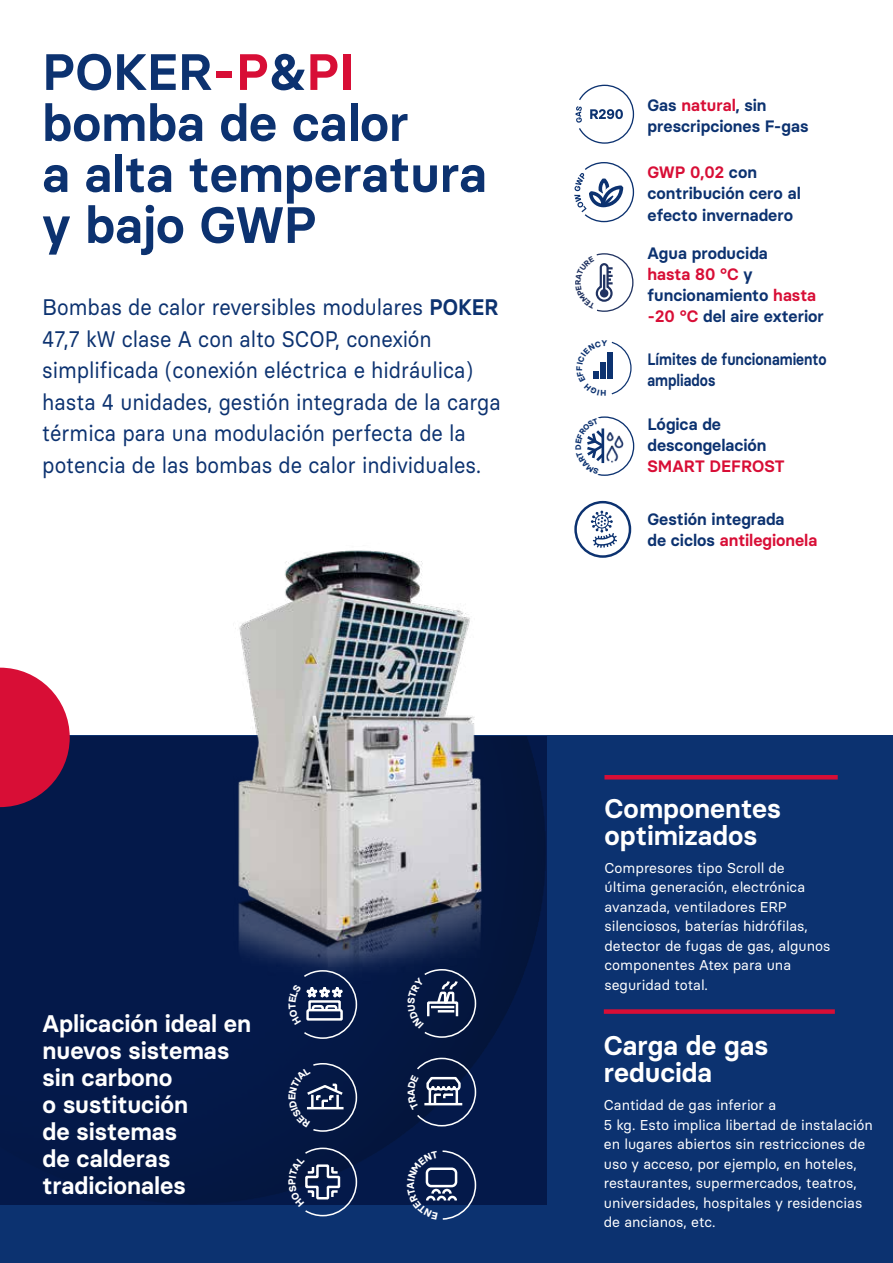
<style>
.page{position:relative;width:893px;height:1263px;background:#fff}
.page>*{position:absolute;margin:0;border:0;box-sizing:border-box;transform-origin:0 0}
.t1{font:600 51px/51px "Basier Circle";color:#0c3270}
.t2{font:600 27px/27px "Basier Circle";color:#fff}
.t3{font:600 24px/27px "Basier Circle";color:#fff}
.t4{font:22.5px/31.5px "Basier Circle";color:#0c3270}
.t5{font:600 16.5px/21px "Basier Circle";color:#0c3270}
.t6{font:600 16.5px/21px "Basier Circle";color:#0c3270;scale:.87 1}
.t7{font:600 16.5px "Basier Circle";color:#d80e36}
.t8{font:14.25px/19.5px "Basier Circle";color:#fff}
.t9{font:700 10.95px/11.9px "Basier Circle";color:#0c3270}
.s1{color:#d80e36}
.s2{font-weight:600}
</style>
<div class="page">
<div style="left:0;top:736px;width:893px;height:527px;background:#0c3270"></div>
<img style="left:0;top:736px;width:547px;height:468px">
<svg style="left:0;top:668px;width:70px;height:139px;background:#c5284c"></svg>
<div style="left:574px;top:501px;width:57px;height:57px;border:2px solid #0c3270;border-radius:50%"></div>
<svg style="left:591px;top:511px;width:26px;height:37px"></svg>
<svg style="left:574px;top:162px;width:60px;height:60px"></svg>
<svg style="left:576px;top:84px;width:58px;height:60px"></svg>
<hr style="left:604px;top:775px;width:234px;height:4px;background:#d80e36">
<div style="left:604px;top:1009px;width:231px;height:5px;background:#d80e36"></div>
<img style="left:183px;top:550px;width:333px;height:444px">
<svg style="left:595px;top:253px;width:39px;height:59px"></svg>
<svg style="left:587px;top:416px;width:45px;height:60px"></svg>
<svg style="left:593px;top:341px;width:39px;height:54px"></svg>
<svg style="left:288px;top:970px;width:69px;height:69px;background:#2f4067"></svg>
<svg style="left:289px;top:1063px;width:68px;height:69px;background:#1f3058"></svg>
<svg style="left:289px;top:1147px;width:68px;height:69px;background:#263a63"></svg>
<svg style="left:408px;top:1058px;width:68px;height:68px;background:#28385d"></svg>
<svg style="left:407px;top:1150px;width:69px;height:69px"></svg>
<svg style="left:407px;top:969px;width:69px;height:69px;background:#233358"></svg>
<h1 class="t1" style="left:42px;top:46px;width:446px">POKER<span class="s1">-P</span>&amp;<span class="s1">PI </span>bomba de calor<br>a alta temperatura y bajo GWP</h1>
<p class="t4" style="left:42px;top:291px;width:460px">Bombas de calor reversibles modulares <span class="s2">POKER </span>47,7 kW clase A con alto SCOP, conexión simplificada (conexión eléctrica e hidráulica) hasta 4 unidades, gestión integrada de la carga térmica para una modulación perfecta de la potencia de las bombas de calor individuales.</p>
<h3 class="t3" style="left:43px;top:1010px;width:210px">Aplicación ideal en nuevos sistemas sin carbono<br>o sustitución<br>de sistemas<br>de calderas tradicionales</h3>
<p class="t5" style="left:647px;top:94px;width:163px">Gas <span class="s1">natural</span>, sin prescripciones F-gas</p>
<p class="t5" style="left:647px;top:162px;width:155px"><span class="s1">GWP 0,02</span> con contribución cero al efecto invernadero</p>
<p class="t5" style="left:647px;top:242px;width:178px">Agua producida<br><span class="s1">hasta 80 °C</span> y funcionamiento <span class="s1">hasta -20 °C</span> del aire exterior</p>
<p class="t6" style="left:647px;top:349px;width:208px">Límites de funcionamiento ampliados</p>
<p class="t5" style="left:647px;top:413px;width:121px">Lógica de descongelación</p>
<p class="t7" style="left:647px;top:456px;width:139px">SMART DEFROST</p>
<p class="t5" style="left:647px;top:508px;width:171px">Gestión integrada<br>de ciclos <span class="s1">antilegionela</span></p>
<p class="t9" style="left:665px;top:515px;width:32px;text-indent:10px">CO<sub>2<br></sub>H<sub>2</sub>O</p>
<h2 class="t2" style="left:604px;top:794px;width:178px">Componentes optimizados</h2>
<p class="t8" style="left:604px;top:858px;width:227px">Compresores tipo Scroll de<br>última generación, electrónica avanzada, ventiladores ERP silenciosos, baterías hidrófilas, detector de fugas de gas, algunos componentes Atex para una seguridad total.</p>
<h2 class="t2" style="left:604px;top:1032px;width:166px">Carga de gas reducida</h2>
<p class="t8" style="left:604px;top:1095px;width:271px">Cantidad de gas inferior a<br>5 kg. Esto implica libertad de instalación en lugares abiertos sin restricciones de uso y acceso, por ejemplo, en hoteles, restaurantes, supermercados, teatros, universidades, hospitales y residencias de ancianos, etc.</p>
</div>
